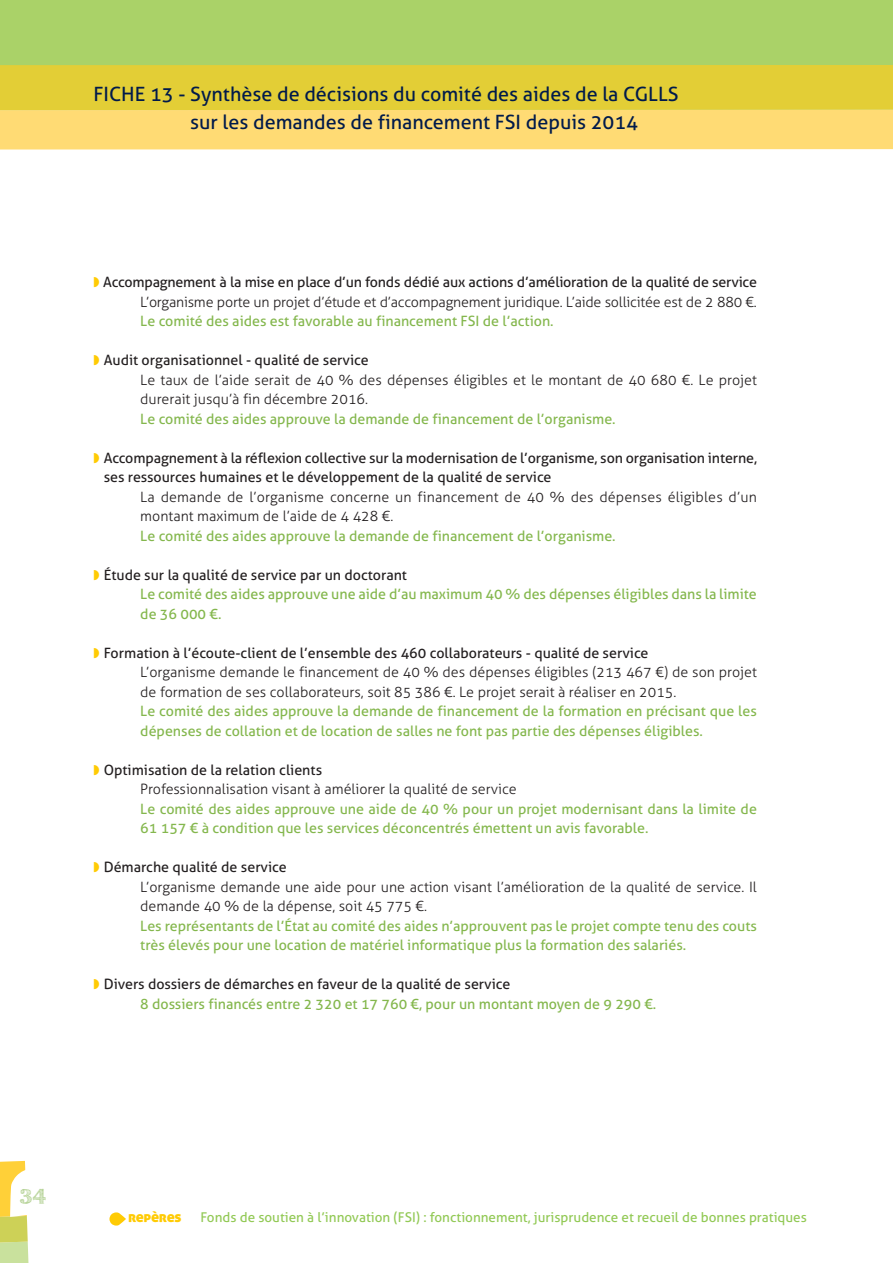
<style>
.page{position:relative;width:893px;height:1263px;background:#fff}
.page>*{position:absolute;margin:0;border:0;box-sizing:border-box;transform-origin:0 0}
.t1{font:700 20.25px "FFF Tusj";color:#a5c980}
.t2{font:19.8px/28.2px "Aller";color:#001a4b}
.t3{font:15px "Aller Display";letter-spacing:-.015em;color:#ffcb04}
.t4{font:14.25px/19.5px "Aller";color:#84b74d}
.t5{font:300 14.25px/19.5px "Aller";color:#231f20}
.t6{font:14.25px/19.5px "Aller";color:#231f20}
.t7{font:13.5px "Aller";color:#92c955}
</style>
<div class="page">
<svg style="left:0;top:1161px;width:29px;height:102px"></svg>
<svg style="left:109px;top:1212px;width:17px;height:13px"></svg>
<div style="left:0;top:0;width:893px;height:65px;background:#aad268"></div>
<div style="left:0;top:110px;width:893px;height:40px;background:#ffdb74"></div>
<div style="left:0;top:65px;width:893px;height:45px;background:#e3ce36"></div>
<h2 class="t2" style="left:190px;top:82px;width:490px;text-indent:-97px">FICHE 13 - Synthèse de décisions du comité des aides de la CGLLS sur les demandes de financement FSI depuis 2014</h2>
<p class="t6" style="left:103px;top:274px;width:655px">Accompagnement à la mise en place d’un fonds dédié aux actions d’amélioration de la qualité de service</p>
<p class="t5" style="left:140px;top:293px;width:618px">L’organisme porte un projet d’étude et d’accompagnement juridique. L’aide sollicitée est de 2 880 €.</p>
<p class="t4" style="left:140px;top:313px;width:415px">Le comité des aides est favorable au financement FSI de l’action.</p>
<p class="t6" style="left:104px;top:352px;width:266px">Audit organisationnel - qualité de service</p>
<p class="t5" style="left:140px;top:371px;width:618px">Le taux de l’aide serait de 40 % des dépenses éligibles et le montant de 40 680 €. Le projet durerait jusqu’à fin décembre 2016.</p>
<p class="t4" style="left:140px;top:410px;width:477px">Le comité des aides approuve la demande de financement de l’organisme.</p>
<p class="t6" style="left:104px;top:449px;width:655px">Accompagnement à la réflexion collective sur la modernisation de l’organisme, son organisation interne, ses ressources humaines et le développement de la qualité de service</p>
<p class="t5" style="left:140px;top:488px;width:618px">La demande de l’organisme concerne un financement de 40 % des dépenses éligibles d’un montant maximum de l’aide de 4 428 €.</p>
<p class="t4" style="left:140px;top:527px;width:477px">Le comité des aides approuve la demande de financement de l’organisme.</p>
<p class="t6" style="left:104px;top:566px;width:305px">Étude sur la qualité de service par un doctorant</p>
<p class="t4" style="left:140px;top:586px;width:618px">Le comité des aides approuve une aide d’au maximum 40 % des dépenses éligibles dans la limite de 36 000 €.</p>
<p class="t6" style="left:104px;top:644px;width:546px">Formation à l’écoute-client de l’ensemble des 460 collaborateurs - qualité de service</p>
<p class="t5" style="left:140px;top:664px;width:618px">L’organisme demande le financement de 40 % des dépenses éligibles (213 467 €) de son projet de formation de ses collaborateurs, soit 85 386 €. Le projet serait à réaliser en 2015.</p>
<p class="t4" style="left:140px;top:703px;width:618px">Le comité des aides approuve la demande de financement de la formation en précisant que les dépenses de collation et de location de salles ne font pas partie des dépenses éligibles.</p>
<p class="t6" style="left:104px;top:761px;width:220px">Optimisation de la relation clients</p>
<p class="t5" style="left:140px;top:781px;width:378px">Professionnalisation visant à améliorer la qualité de service</p>
<p class="t4" style="left:140px;top:800px;width:618px">Le comité des aides approuve une aide de 40 % pour un projet modernisant dans la limite de<br>61 157 € à condition que les services déconcentrés émettent un avis favorable.</p>
<p class="t6" style="left:104px;top:859px;width:185px">Démarche qualité de service</p>
<p class="t5" style="left:140px;top:878px;width:618px">L’organisme demande une aide pour une action visant l’amélioration de la qualité de service. Il demande 40 % de la dépense, soit 45 775 €.</p>
<p class="t4" style="left:140px;top:917px;width:618px">Les représentants de l’État au comité des aides n’approuvent pas le projet compte tenu des couts très élevés pour une location de matériel informatique plus la formation des salariés.</p>
<p class="t6" style="left:104px;top:976px;width:408px">Divers dossiers de démarches en faveur de la qualité de service</p>
<p class="t4" style="left:140px;top:995px;width:518px">8 dossiers financés entre 2 320 et 17 760 €, pour un montant moyen de 9 290 €.</p>
<h1 class="t1" style="left:20px;top:1184px;width:27px">34</h1>
<p class="t3" style="left:128px;top:1208px;width:55px">repères</p>
<p class="t7" style="left:200px;top:1211px;width:608px">Fonds de soutien à l’innovation (FSI) : fonctionnement, jurisprudence et recueil de bonnes pratiques</p>
</div>
